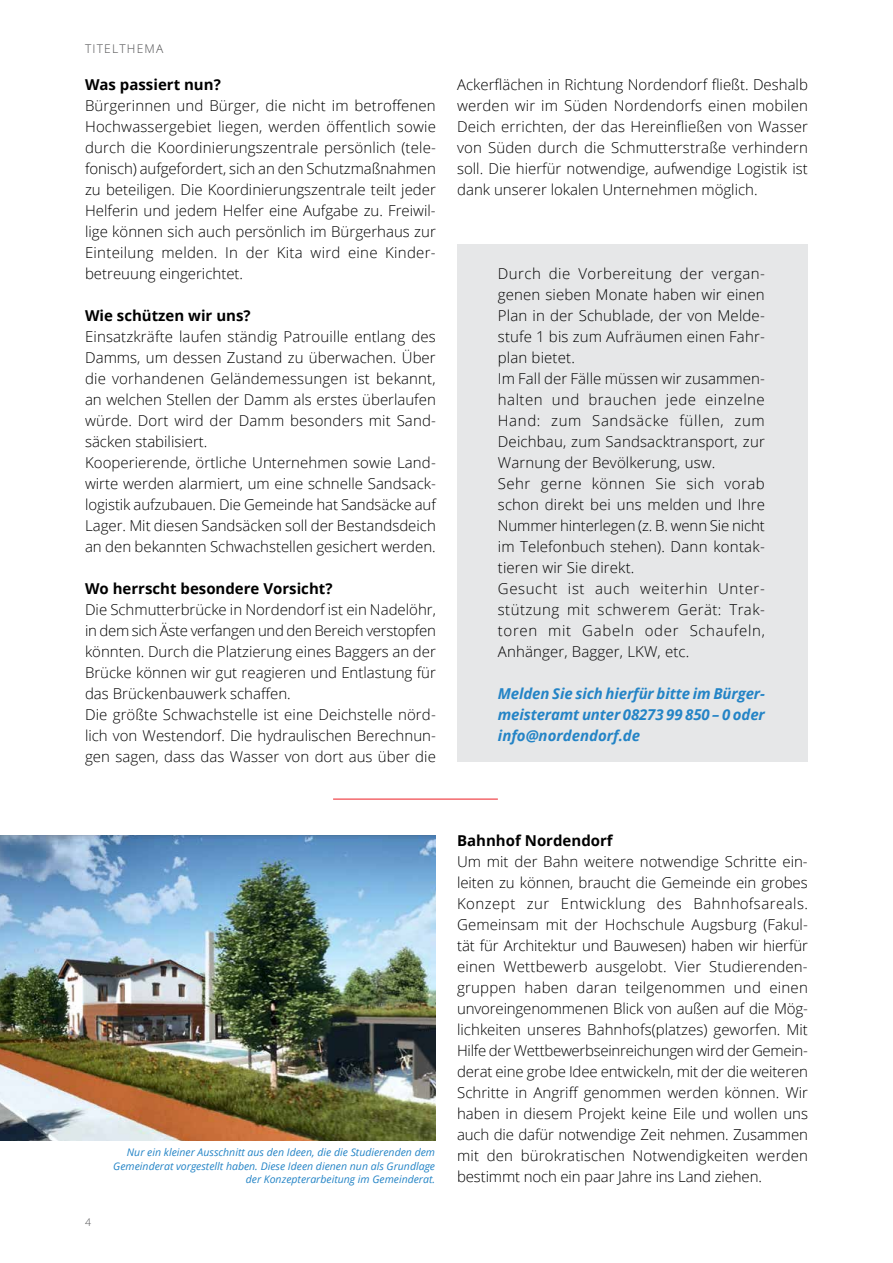
<style>
.page{position:relative;width:893px;height:1263px;background:#fff}
.page>*{position:absolute;margin:0;border:0;box-sizing:border-box;transform-origin:0 0}
.t1{font:300 15px/21px "Open Sans";letter-spacing:.005em;color:#000}
.t2{font:italic 700 15px/21px "Open Sans";letter-spacing:-.01em;color:#2484c6;text-align:justify}
.t3{font:700 15px "Open Sans";color:#000}
.t4{font:300 12px "Open Sans";letter-spacing:.1em;color:#4d4d4f}
.t5{font:italic 10.5px/13.5px "Open Sans";color:#2484c6;text-align:right}
.t6{font:300 10.5px "Open Sans";color:#4d4d4f}
</style>
<div class="page">
<div style="left:457px;top:244px;width:351px;height:518px;background:#e6e7e8"></div>
<hr style="left:333px;top:799px;width:165px;height:1px;background:#ed1d24">
<img style="left:0;top:835px;width:436px;height:305px">
<p class="t4" style="left:85px;top:40px;width:80px">TITELTHEMA</p>
<p class="t3" style="left:85px;top:74px;width:137px">Was passiert nun?</p>
<p class="t1" style="left:85px;top:95px;width:352px;text-align:justify">Bürgerinnen und Bürger, die nicht im betroffenen Hochwassergebiet liegen, werden öffentlich sowie durch die Koordinierungszentrale persönlich (tele&shy;fonisch) aufgefordert, sich an den Schutzmaßnahmen zu beteiligen. Die Koordinierungszentrale teilt jeder Helferin und jedem Helfer eine Aufgabe zu. Freiwil&shy;lige können sich auch persönlich im Bürgerhaus zur Einteilung melden. In der Kita wird eine Kinder&shy;betreuung eingerichtet.</p>
<p class="t3" style="left:85px;top:305px;width:167px">Wie schützen wir uns?</p>
<p class="t1" style="left:85px;top:326px;width:352px">Einsatzkräfte laufen ständig Patrouille entlang des Damms, um dessen Zustand zu überwachen. Über die vorhandenen Geländemessungen ist bekannt, an welchen Stellen der Damm als erstes überlaufen würde. Dort wird der Damm besonders mit Sand&shy;säcken stabilisiert.<br>Kooperierende, örtliche Unternehmen sowie Land&shy;wirte werden alarmiert, um eine schnelle Sandsack&shy;logistik aufzubauen. Die Gemeinde hat Sandsäcke auf Lager. Mit diesen Sandsäcken soll der Bestandsdeich an den bekannten Schwachstellen gesichert werden.</p>
<p class="t3" style="left:85px;top:578px;width:249px">Wo herrscht besondere Vorsicht?</p>
<p class="t1" style="left:85px;top:599px;width:352px">Die Schmutterbrücke in Nordendorf ist ein Nadelöhr, in dem sich Äste verfangen und den Bereich verstopfen könnten. Durch die Platzierung eines Baggers an der Brücke können wir gut reagieren und Entlastung für das Brückenbauwerk schaffen.<br>Die größte Schwachstelle ist eine Deichstelle nörd&shy;lich von Westendorf. Die hydraulischen Berechnun&shy;gen sagen, dass das Wasser von dort aus über die</p>
<p class="t1" style="left:457px;top:74px;width:352px;text-align:justify">Ackerflächen in Richtung Nordendorf fließt. Deshalb werden wir im Süden Nordendorfs einen mobilen Deich errichten, der das Hereinfließen von Wasser von Süden durch die Schmutterstraße verhindern soll. Die hierfür notwendige, aufwendige Logistik ist dank unserer lokalen Unternehmen möglich.</p>
<p class="t1" style="left:498px;top:263px;width:269px">Durch die Vorbereitung der vergan&shy;genen sieben Monate haben wir einen Plan in der Schublade, der von Melde&shy;stufe 1 bis zum Aufräumen einen Fahr&shy;plan bietet.<br>Im Fall der Fälle müssen wir zusammen&shy;halten und brauchen jede einzelne Hand: zum Sandsäcke füllen, zum Deichbau, zum Sandsacktransport, zur Warnung der Bevölkerung, usw.<br>Sehr gerne können Sie sich vorab schon direkt bei uns melden und Ihre Nummer hinterlegen (z. B. wenn Sie nicht im Telefonbuch stehen). Dann kontak&shy;tieren wir Sie direkt.<br>Gesucht ist auch weiterhin Unter&shy;stützung mit schwerem Gerät: Trak&shy;toren mit Gabeln oder Schaufeln, Anhänger, Bagger, LKW, etc.</p>
<p class="t2" style="left:498px;top:683px;width:269px">Melden Sie sich hierfür bitte im Bürger&shy;meisteramt unter 08273 99 850 – 0 oder info@nordendorf.de</p>
<p class="t6" style="left:85px;top:1215px;width:7px">4</p>
<p class="t5" style="left:113px;top:1145px;width:323px">Nur ein kleiner Ausschnitt aus den Ideen, die die Studierenden dem<br>Gemeinderat vorgestellt haben. Diese Ideen dienen nun als Grundlage der Konzepterarbeitung im Gemeinderat.</p>
<p class="t3" style="left:457px;top:830px;width:157px">Bahnhof Nordendorf</p>
<p class="t1" style="left:457px;top:851px;width:352px;text-align:justify">Um mit der Bahn weitere notwendige Schritte ein&shy;leiten zu können, braucht die Gemeinde ein grobes Konzept zur Entwicklung des Bahnhofsareals.<br>Gemeinsam mit der Hochschule Augsburg (Fakul&shy;tät für Architektur und Bauwesen) haben wir hierfür einen Wettbewerb ausgelobt. Vier Studierenden&shy;gruppen haben daran teilgenommen und einen unvoreingenommenen Blick von außen auf die Mög&shy;lichkeiten unseres Bahnhofs(platzes) geworfen. Mit Hilfe der Wettbewerbseinreichungen wird der Gemein&shy;derat eine grobe Idee entwickeln, mit der die weiteren Schritte in Angriff genommen werden können. Wir haben in diesem Projekt keine Eile und wollen uns auch die dafür notwendige Zeit nehmen. Zusammen mit den bürokratischen Notwendigkeiten werden bestimmt noch ein paar Jahre ins Land ziehen.</p>
</div>
